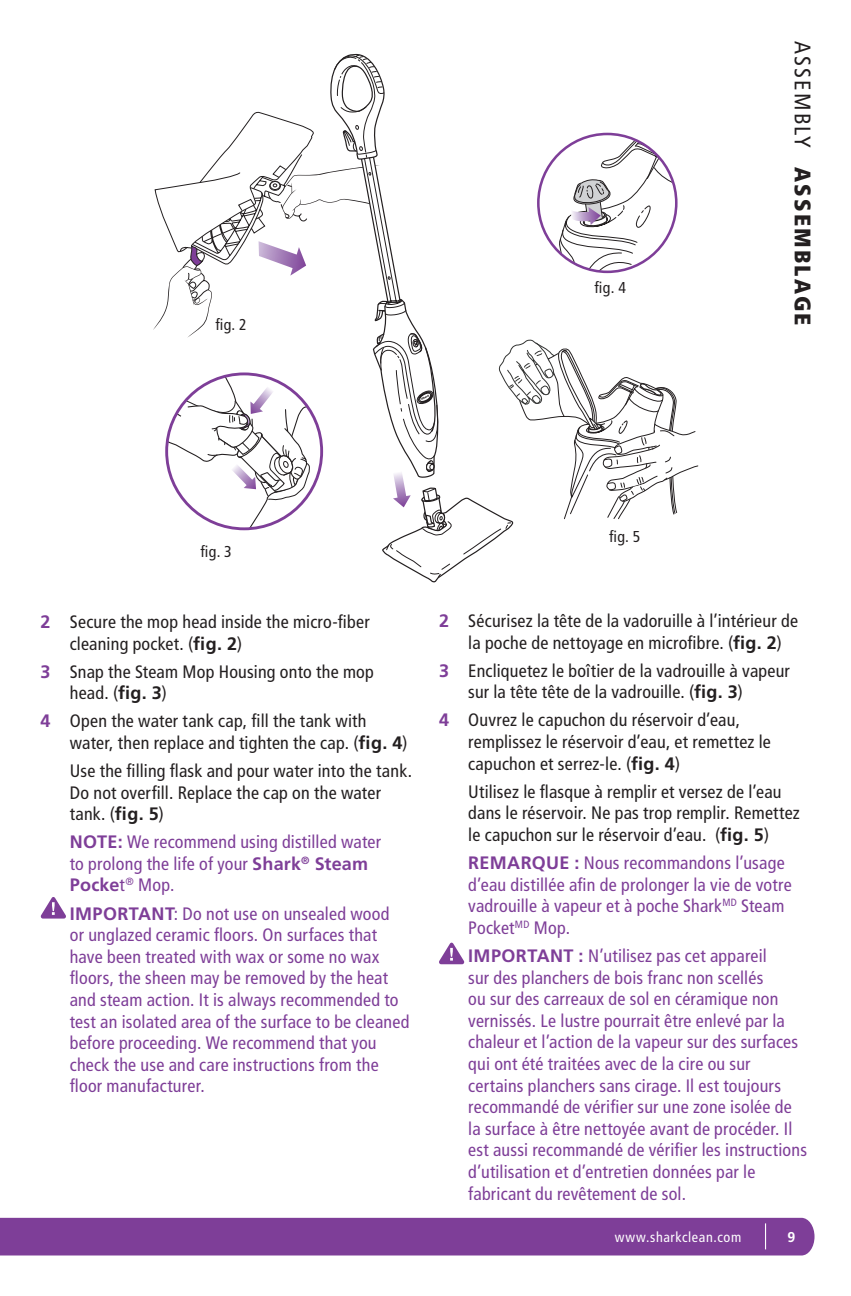
<style>
.page{position:relative;width:851px;height:1296px;background:#fff}
.page>*{position:absolute;margin:0;border:0;box-sizing:border-box;transform-origin:0 0}
.t1{font:900 condensed 22.5px "Frutiger LT Std";letter-spacing:.1em;color:#231f20}
.t2{font:condensed 18px/21.6px "Frutiger LT Std";letter-spacing:.01em;color:#7e3e98}
.t3{font:condensed 18px/21.6px "Frutiger LT Std";letter-spacing:.01em;color:#231f20}
.t4{font:condensed 15.75px "Frutiger LT Std";color:#231f20}
.t5{font:condensed 14.17px "Frutiger LT Std";letter-spacing:.045em;color:#fff}
.t6{font:700 14.17px "Frutiger LT Std";color:#fff}
.s1{font-weight:400}
.s2{font-weight:700;font-stretch:normal;color:#7e3e98}
.s3{font-weight:700;font-stretch:normal}
</style>
<div class="page">
<div style="left:0;top:1218px;width:814px;height:38px;background:#7e3e98"></div>
<svg style="left:40px;top:897px;width:26px;height:22px"></svg>
<svg style="left:153px;top:53px;width:545px;height:530px"></svg>
<svg style="left:439px;top:942px;width:25px;height:22px"></svg>
<p class="t4" style="left:215px;top:315px;width:33px">fig. 2</p>
<p class="t4" style="left:594px;top:279px;width:33px">fig. 4</p>
<p class="t1" style="left:816px;top:40px;width:284px;rotate:90deg"><span class="s1">Assembly</span> Assemblage</p>
<p class="t4" style="left:200px;top:543px;width:33px">fig. 3</p>
<p class="t3" style="left:70px;top:611px;width:301px;text-indent:-29px"><span class="s2">2</span> Secure the mop head inside the micro-fiber cleaning pocket. (<span class="s3">fig. 2</span>)</p>
<p class="t3" style="left:70px;top:661px;width:306px;text-indent:-29px"><span class="s2">3</span> Snap the Steam Mop Housing onto the mop head. (<span class="s3">fig. 3</span>)</p>
<p class="t3" style="left:70px;top:710px;width:339px;text-indent:-29px"><span class="s2">4</span> Open the water tank cap, fill the tank with water, then replace and tighten the cap. (<span class="s3">fig. 4</span>)</p>
<p class="t3" style="left:70px;top:760px;width:344px">Use the filling flask and pour water into the tank.<br>Do not overfill. Replace the cap on the water tank. (<span class="s3">fig. 5</span>)</p>
<p class="t2" style="left:70px;top:831px;width:313px"><span class="s3">NOTE:</span> We recommend using distilled water to prolong the life of your <span class="s3">Shark</span><sup>®</sup> <span class="s3">Steam<br>Pocke</span>t<sup>®</sup> Mop.</p>
<p class="t2" style="left:70px;top:903px;width:341px"><span class="s3">IMPORTANT</span>: Do not use on unsealed wood<br>or unglazed ceramic floors. On surfaces that have been treated with wax or some no wax floors, the sheen may be removed by the heat and steam action. It is always recommended to test an isolated area of the surface to be cleaned before proceeding. We recommend that you check the use and care instructions from the floor manufacturer.</p>
<p class="t4" style="left:609px;top:527px;width:33px">fig. 5</p>
<p class="t3" style="left:468px;top:610px;width:331px;text-indent:-29px"><span class="s2">2</span> Sécurisez la tête de la vadoruille à l’intérieur de la poche de nettoyage en microfibre. (<span class="s3">fig. 2</span>)</p>
<p class="t3" style="left:468px;top:660px;width:323px;text-indent:-29px"><span class="s2">3</span> Encliquetez le boîtier de la vadrouille à vapeur sur la tête tête de la vadrouille. (<span class="s3">fig. 3</span>)</p>
<p class="t3" style="left:468px;top:710px;width:304px;text-indent:-29px"><span class="s2">4</span> Ouvrez le capuchon du réservoir d’eau, remplissez le réservoir d’eau, et remettez le capuchon et serrez-le. (<span class="s3">fig. 4</span>)</p>
<p class="t3" style="left:468px;top:781px;width:333px">Utilisez le flasque à remplir et versez de l’eau dans le réservoir. Ne pas trop remplir. Remettez le capuchon sur le réservoir d’eau. (<span class="s3">fig. 5</span>)</p>
<p class="t2" style="left:468px;top:852px;width:325px"><span class="s3">REMARQUE :</span> Nous recommandons l’usage d’eau distillée afin de prolonger la vie de votre vadrouille à vapeur et à poche Shark<sup>MD</sup> Steam Pocket<sup>MD</sup> Mop.</p>
<p class="t2" style="left:468px;top:945px;width:340px"><span class="s3">IMPORTANT :</span> N’utilisez pas cet appareil<br>sur des planchers de bois franc non scellés<br>ou sur des carreaux de sol en céramique non vernissés. Le lustre pourrait être enlevé par la chaleur et l’action de la vapeur sur des surfaces qui ont été traitées avec de la cire ou sur certains planchers sans cirage. Il est toujours recommandé de vérifier sur une zone isolée de la surface à être nettoyée avant de procéder. Il est aussi recommandé de vérifier les instructions d’utilisation et d’entretien données par le fabricant du revêtement de sol.</p>
<p class="t5" style="left:614px;top:1229px;width:128px">www.sharkclean.com</p>
<p class="t6" style="left:787px;top:1228px;width:9px">9</p>
</div>
